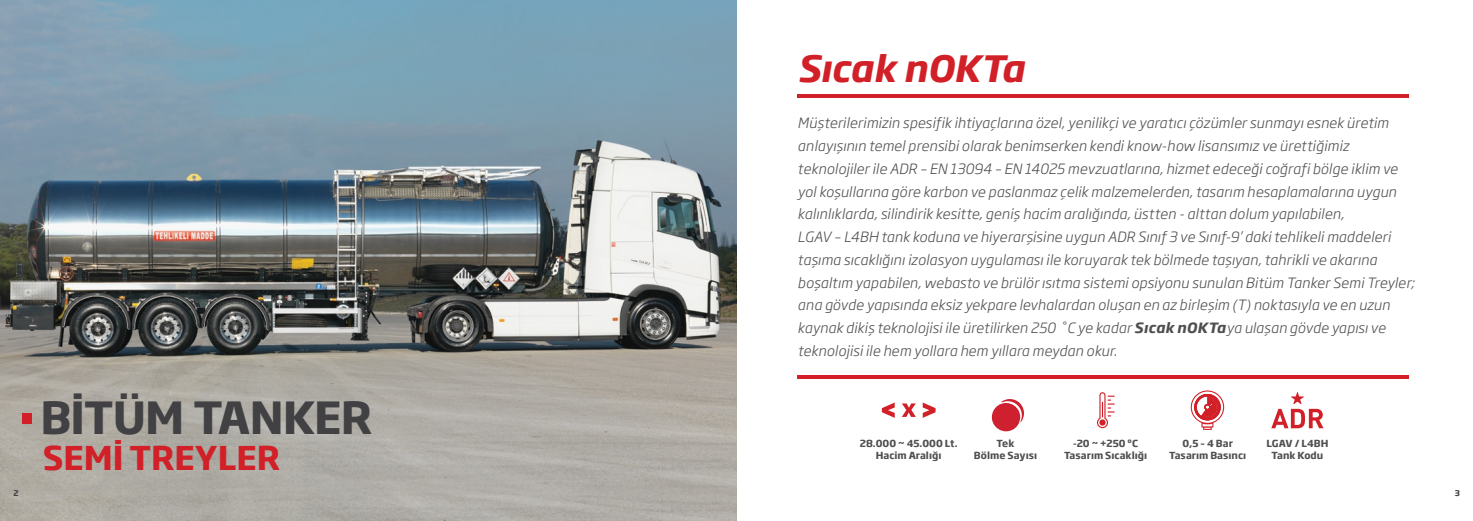
<style>
.page{position:relative;width:1473px;height:521px;background:#fff}
.page>*{position:absolute;margin:0;border:0;box-sizing:border-box;transform-origin:0 0}
.t1{font:700 43.75px "Soho Gothic Pro";letter-spacing:-.02em;color:#414042}
.t2{font:italic 700 35.88px "Soho Gothic Pro";letter-spacing:-.01em;color:#d12027}
.t3{font:700 32.38px "Soho Gothic Pro";color:#d12027}
.t4{font:italic 300 14px/22.8px "Soho Gothic Pro";letter-spacing:.01em;color:#4f4f51}
.t5{font:700 9.62px/12.2px "Soho Gothic Pro";color:#4f4f51;text-align:center}
.t6{font:700 7.88px "Soho Gothic Pro";color:#414042}
.s1{font-style:normal}
.s2{font-weight:700}
</style>
<div class="page">
<img style="left:0;top:0;width:737px;height:521px">
<div style="left:22px;top:413px;width:10px;height:10px;background:#d12027"></div>
<svg style="left:1097px;top:392px;width:17px;height:36px"></svg>
<svg style="left:1190px;top:390px;width:34px;height:40px"></svg>
<svg style="left:882px;top:402px;width:13px;height:16px"></svg>
<svg style="left:922px;top:402px;width:13px;height:16px"></svg>
<svg style="left:902px;top:403px;width:14px;height:14px"></svg>
<svg style="left:1271px;top:392px;width:52px;height:36px"></svg>
<svg style="left:992px;top:399px;width:32px;height:32px"></svg>
<hr style="left:797px;top:94px;width:612px;height:3px;background:#d12027">
<hr style="left:797px;top:375px;width:612px;height:3px;background:#d12027">
<p class="t6" style="left:14px;top:489px;width:7px">2</p>
<h1 class="t1" style="left:40px;top:400px;width:333px">BİTÜM TANKER</h1>
<h3 class="t3" style="left:43px;top:444px;width:239px">SEMİ TREYLER</h3>
<h2 class="t2" style="left:797px;top:53px;width:228px">Sıcak nOKTa</h2>
<p class="t4" style="left:797px;top:113px;width:618px">Müşterilerimizin spesifik ihtiyaçlarına özel, yenilikçi ve yaratıcı çözümler sunmayı esnek üretim anlayışının temel prensibi olarak benimserken kendi know-how lisansımız ve ürettiğimiz teknolojiler ile ADR – EN 13094 – EN 14025 mevzuatlarına, hizmet edeceği coğrafi bölge iklim ve yol koşullarına göre karbon ve paslanmaz çelik malzemelerden, tasarım hesaplamalarına uygun kalınlıklarda, silindirik kesitte, geniş hacim aralığında, üstten - alttan dolum yapılabilen,<br>LGAV – L4BH tank koduna ve hiyerarşisine uygun ADR Sınıf 3 ve Sınıf-9’ daki tehlikeli maddeleri taşıma sıcaklığını izolasyon uygulaması ile koruyarak tek bölmede taşıyan, tahrikli ve akarına boşaltım yapabilen, webasto ve brülör ısıtma sistemi opsiyonu sunulan Bitüm Tanker Semi Treyler; ana gövde yapısında eksiz yekpare levhalardan oluşan en az birleşim (T) noktasıyla ve en uzun kaynak dikiş teknolojisi ile üretilirken 250 <span class="s1">˚</span>C ye kadar <span class="s2">Sıcak nOKTa</span>ya ulaşan gövde yapısı ve teknolojisi ile hem yollara hem yıllara meydan okur.</p>
<p class="t5" style="left:860px;top:438px;width:99px">28.000 ~ 45.000 Lt.<br>Hacim Aralığı</p>
<p class="t5" style="left:974px;top:438px;width:65px">Tek<br>Bölme Sayısı</p>
<p class="t5" style="left:1064px;top:438px;width:85px">-20 ~ +250 ºC<br>Tasarım Sıcaklığı</p>
<p class="t5" style="left:1169px;top:438px;width:79px">0,5 – 4 Bar<br>Tasarım Basıncı</p>
<p class="t5" style="left:1266px;top:438px;width:64px">LGAV / L4BH<br>Tank Kodu</p>
<p class="t6" style="left:1455px;top:490px;width:7px">3</p>
</div>
